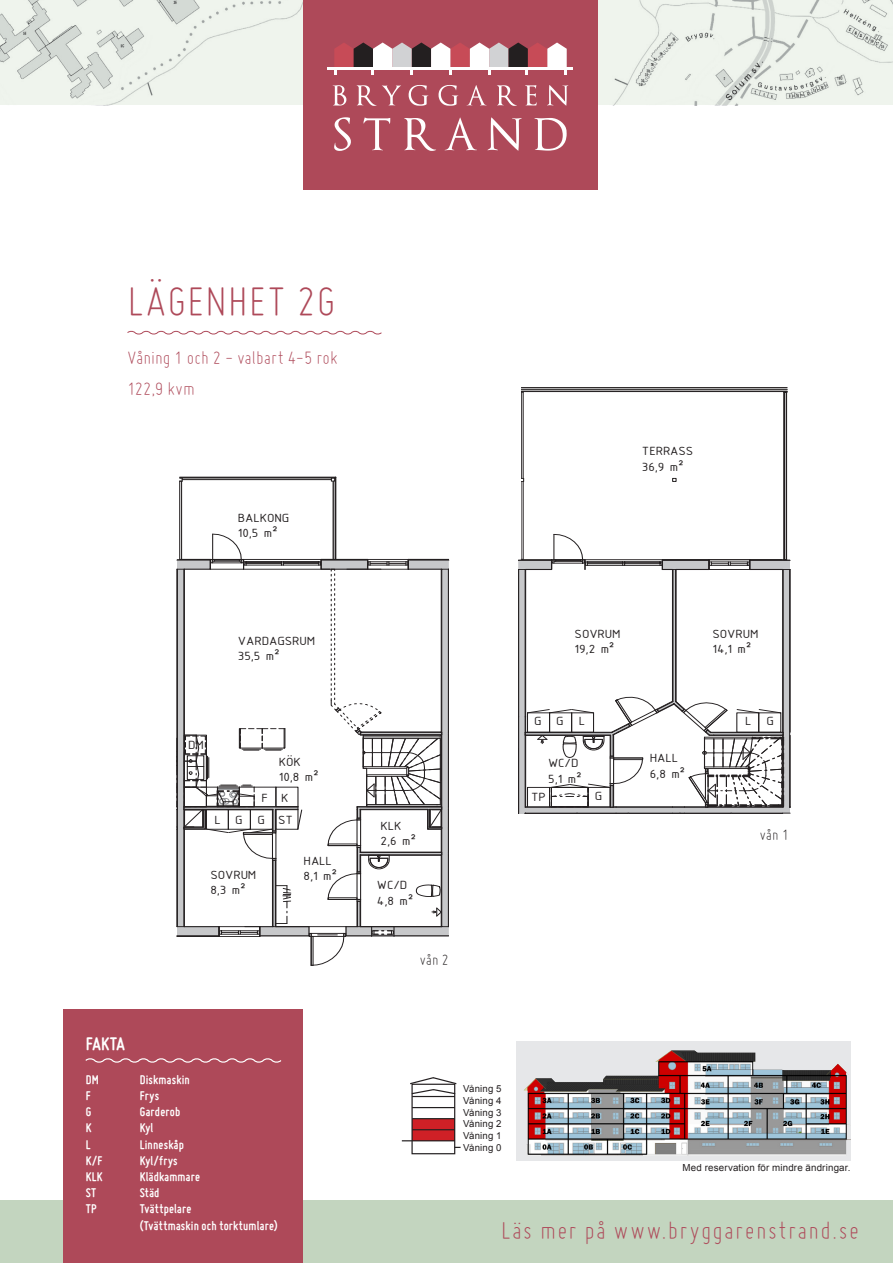
<style>
.page{position:relative;width:893px;height:1263px;background:#fff}
.page>*{position:absolute;margin:0;border:0;box-sizing:border-box;transform-origin:0 0}
.t1{font:300 45.9px "Miso";letter-spacing:.025em;color:#ae4959}
.t2{font:300 27px "Miso";letter-spacing:.05em;color:#ae4959}
.t3{font:300 19.8px "Miso";letter-spacing:.005em;color:#ae4959}
.t4{font:700 19.5px "Miso";letter-spacing:-.005em;color:#fff}
.t5{font:300 16.5px "Miso";letter-spacing:.01em;color:#231f20}
.t6{font:700 13.5px/16.2px "Miso";letter-spacing:.02em;color:#fff}
.t7{font:12.75px/15.6px "ISOCPEUR";letter-spacing:-.01em;color:#231f20;scale:1.13 1}
.t8{font:9.75px "Arial";letter-spacing:.02em;color:#231f20}
.t9{font:9.6px "Arial";letter-spacing:.015em;color:#231f20}
</style>
<div class="page">
<svg style="left:0;top:0;width:893px;height:105px;fill:#eff4ed"></svg>
<div style="left:0;top:1200px;width:893px;height:63px;background:#c3d5bf"></div>
<div style="left:303px;top:0;width:294px;height:189px;background:#ae4959"></div>
<svg style="left:333px;top:85px;width:13px;height:21px"></svg>
<svg style="left:357px;top:85px;width:44px;height:21px"></svg>
<svg style="left:409px;top:85px;width:19px;height:21px"></svg>
<svg style="left:439px;top:85px;width:19px;height:21px"></svg>
<svg style="left:468px;top:85px;width:18px;height:20px"></svg>
<svg style="left:497px;top:85px;width:20px;height:21px"></svg>
<svg style="left:525px;top:85px;width:12px;height:20px"></svg>
<svg style="left:547px;top:85px;width:21px;height:21px"></svg>
<svg style="left:334px;top:117px;width:17px;height:34px"></svg>
<svg style="left:364px;top:117px;width:26px;height:33px"></svg>
<svg style="left:404px;top:118px;width:32px;height:33px"></svg>
<svg style="left:445px;top:118px;width:32px;height:32px"></svg>
<svg style="left:487px;top:117px;width:35px;height:34px"></svg>
<svg style="left:534px;top:118px;width:33px;height:33px"></svg>
<svg style="left:334px;top:43px;width:233px;height:32px"></svg>
<hr style="left:327px;top:67px;width:246px;height:3px;background:#fff">
<div style="left:64px;top:1009px;width:239px;height:254px;background:#ae4959"></div>
<svg style="left:85px;top:1058px;width:197px;height:5px"></svg>
<svg style="left:127px;top:330px;width:255px;height:5px"></svg>
<div style="left:412px;top:1119px;width:42px;height:21px;background:#cf2026"></div>
<div style="left:411px;top:1084px;width:44px;height:70px;border:1px solid #231f20"></div>
<hr style="left:412px;top:1096px;width:43px;height:1px;background:#231f20">
<hr style="left:412px;top:1107px;width:43px;height:1px;background:#231f20">
<hr style="left:412px;top:1118px;width:43px;height:1px;background:#231f20">
<hr style="left:412px;top:1129px;width:43px;height:1px;background:#231f20">
<hr style="left:402px;top:1140px;width:53px;height:1px;background:#231f20">
<svg style="left:410px;top:1077px;width:47px;height:18px"></svg>
<img style="left:516px;top:1041px;width:334px;height:120px">
<hr style="left:334px;top:481px;width:1px;height:78px;background:#231f20">
<hr style="left:333px;top:481px;width:1px;height:78px;background:#231f20">
<hr style="left:182px;top:479px;width:149px;height:1px;background:#231f20">
<hr style="left:335px;top:477px;width:1px;height:82px;background:#231f20">
<hr style="left:180px;top:477px;width:156px;height:1px;background:#231f20">
<hr style="left:181px;top:481px;width:1px;height:78px;background:#231f20">
<hr style="left:179px;top:481px;width:1px;height:78px;background:#231f20">
<svg style="left:177px;top:533px;width:272px;height:433px"></svg>
<hr style="left:521px;top:387px;width:266px;height:1px;background:#231f20">
<hr style="left:521px;top:389px;width:266px;height:1px;background:#231f20">
<hr style="left:521px;top:391px;width:266px;height:1px;background:#231f20">
<svg style="left:518px;top:392px;width:273px;height:422px"></svg>
<p class="t1" style="left:128px;top:277px;width:210px">LÄGENHET 2G</p>
<p class="t3" style="left:128px;top:347px;width:212px">Våning 1 och 2 - valbart 4-5 rok</p>
<p class="t3" style="left:128px;top:378px;width:69px">122,9 kvm</p>
<p class="t7" style="left:238px;top:509px;width:47px">BALKONG<br>10,5 m²</p>
<p class="t7" style="left:238px;top:632px;width:70px">VARDAGSRUM<br>35,5 m²</p>
<p class="t7" style="left:188px;top:737px;width:15px">DM</p>
<p class="t7" style="left:279px;top:753px;width:37px">KÖK<br>10,8 m²</p>
<p class="t7" style="left:261px;top:790px;width:26px">F K</p>
<p class="t7" style="left:215px;top:812px;width:7px">L</p>
<p class="t7" style="left:278px;top:812px;width:15px">ST</p>
<p class="t7" style="left:235px;top:812px;width:28px">G G</p>
<p class="t7" style="left:304px;top:852px;width:27px">HALL</p>
<p class="t7" style="left:210px;top:866px;width:42px">SOVRUM</p>
<p class="t7" style="left:304px;top:868px;width:31px">8,1 m²</p>
<p class="t7" style="left:210px;top:882px;width:33px">8,3 m²</p>
<p class="t4" style="left:86px;top:1032px;width:41px">FAKTA</p>
<p class="t6" style="left:86px;top:1071px;width:14px">DM</p>
<p class="t6" style="left:140px;top:1071px;width:52px">Diskmaskin</p>
<p class="t6" style="left:86px;top:1087px;width:6px">F</p>
<p class="t6" style="left:140px;top:1087px;width:21px">Frys</p>
<p class="t6" style="left:86px;top:1103px;width:7px">G</p>
<p class="t6" style="left:140px;top:1103px;width:42px">Garderob</p>
<p class="t6" style="left:86px;top:1120px;width:7px">K</p>
<p class="t6" style="left:140px;top:1120px;width:15px">Kyl</p>
<p class="t6" style="left:86px;top:1136px;width:6px">L</p>
<p class="t6" style="left:140px;top:1136px;width:46px">Linneskåp</p>
<p class="t6" style="left:86px;top:1152px;width:18px">K/F</p>
<p class="t6" style="left:140px;top:1152px;width:39px">Kyl/frys</p>
<p class="t6" style="left:86px;top:1168px;width:18px">KLK</p>
<p class="t6" style="left:140px;top:1168px;width:62px">Klädkammare</p>
<p class="t6" style="left:86px;top:1184px;width:12px">ST</p>
<p class="t6" style="left:140px;top:1184px;width:21px">Städ</p>
<p class="t6" style="left:86px;top:1201px;width:12px">TP</p>
<p class="t6" style="left:140px;top:1201px;width:139px">Tvättpelare<br>(Tvättmaskin och torktumlare)</p>
<p class="t7" style="left:642px;top:443px;width:47px">TERRASS<br>36,9 m²</p>
<p class="t7" style="left:381px;top:817px;width:33px">KLK<br>2,6 m²</p>
<p class="t7" style="left:377px;top:877px;width:34px">WC/D<br>4,8 m²</p>
<p class="t5" style="left:420px;top:951px;width:30px">vån 2</p>
<p class="t7" style="left:575px;top:625px;width:42px">SOVRUM<br>19,2 m²</p>
<p class="t7" style="left:712px;top:625px;width:42px">SOVRUM<br>14,1 m²</p>
<p class="t7" style="left:534px;top:713px;width:47px">GGL</p>
<p class="t7" style="left:745px;top:713px;width:27px">L G</p>
<p class="t7" style="left:548px;top:755px;width:31px">WC/D<br>5,1 m²</p>
<p class="t7" style="left:650px;top:750px;width:33px">HALL<br>6,8 m²</p>
<p class="t7" style="left:531px;top:789px;width:15px">TP</p>
<p class="t7" style="left:595px;top:788px;width:8px">G</p>
<p class="t5" style="left:760px;top:826px;width:30px">vån 1</p>
<p class="t9" style="left:463px;top:1083px;width:40px">Våning 5</p>
<p class="t9" style="left:463px;top:1094px;width:40px">Våning 4</p>
<p class="t9" style="left:463px;top:1106px;width:40px">Våning 3</p>
<p class="t9" style="left:463px;top:1118px;width:40px">Våning 2</p>
<p class="t9" style="left:463px;top:1129px;width:40px">Våning 1</p>
<p class="t9" style="left:463px;top:1141px;width:40px">Våning 0</p>
<p class="t8" style="left:682px;top:1161px;width:169px">Med reservation för mindre ändringar.</p>
<p class="t2" style="left:501px;top:1216px;width:359px">Läs mer på www.bryggarenstrand.se</p>
</div>
